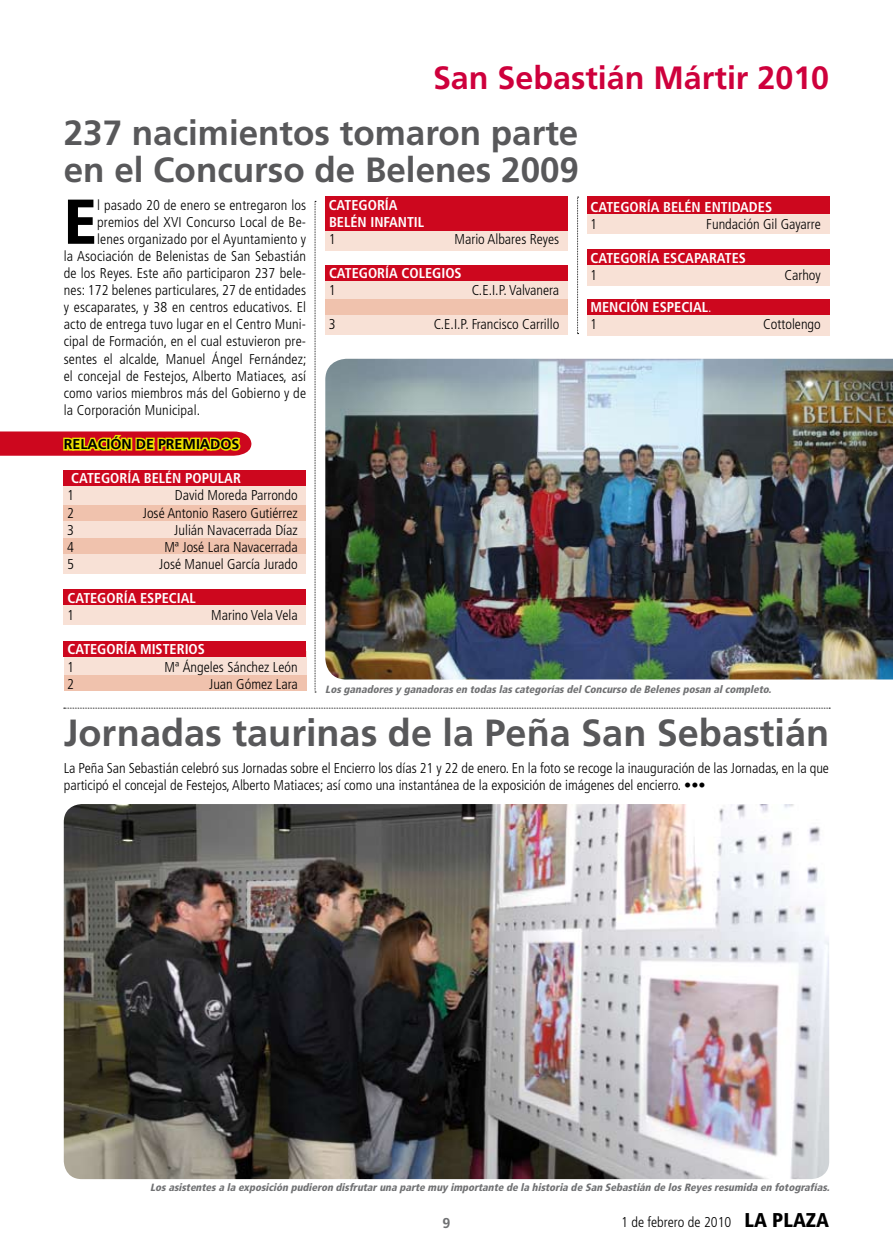
<style>
.page{position:relative;width:893px;height:1255px;background:#fff}
.page>*{position:absolute;margin:0;border:0;box-sizing:border-box;transform-origin:0 0}
.t1{font:900 condensed 63.3px "Frutiger";color:#000}
.t2{font:700 37.8px "Frutiger";color:#58585a}
.t3{font:700 34.95px/37.5px "Frutiger";color:#58585a}
.t4{font:700 32.25px "Frutiger";color:#ce003c}
.t5{font:300 condensed 14.25px/17.1px "Frutiger";color:#000}
.t6{font:700 condensed 14.25px/17.1px "Frutiger";color:#fff}
.t7{font:700 14.25px "Frutiger";color:#000}
.t8{font:700 14.25px "Frutiger";color:#707173}
.t9{font:italic 900 condensed 10.5px "Frutiger";color:#707173}
.s1{font-weight:300}
.s2{font-weight:300;color:#000}
.s3{font-weight:900;font-size:19.95px}
</style>
<div class="page">
<div style="left:325px;top:204px;width:243px;height:47px;background:#f8e1d6"></div>
<div style="left:325px;top:280px;width:243px;height:55px;background:#f8e1d6"></div>
<div style="left:587px;top:212px;width:242px;height:21px;background:#f8e1d6"></div>
<div style="left:587px;top:264px;width:242px;height:22px;background:#f8e1d6"></div>
<div style="left:587px;top:314px;width:242px;height:22px;background:#f8e1d6"></div>
<div style="left:64px;top:651px;width:242px;height:31px;background:#f8e1d6"></div>
<div style="left:64px;top:641px;width:242px;height:15px;background:#cd071e"></div>
<div style="left:64px;top:604px;width:242px;height:20px;background:#f8e1d6"></div>
<div style="left:64px;top:483px;width:242px;height:90px;background:#f8e1d6"></div>
<svg style="left:315px;top:201px;width:1px;height:491px"></svg>
<svg style="left:577px;top:197px;width:2px;height:137px"></svg>
<img style="left:325px;top:359px;width:568px;height:320px">
<div style="left:64px;top:470px;width:242px;height:15px;background:#cd071e"></div>
<div style="left:64px;top:589px;width:242px;height:15px;background:#cd071e"></div>
<div style="left:64px;top:505px;width:242px;height:15px;background:#f0c2ad"></div>
<div style="left:64px;top:538px;width:242px;height:15px;background:#f0c2ad"></div>
<img style="left:64px;top:804px;width:765px;height:375px">
<div style="left:64px;top:676px;width:242px;height:15px;background:#f0c2ad"></div>
<svg style="left:0;top:431px;width:251px;height:25px;background:#d8581d"></svg>
<div style="left:325px;top:196px;width:243px;height:35px;background:#cd071e"></div>
<div style="left:325px;top:265px;width:243px;height:15px;background:#cd071e"></div>
<div style="left:587px;top:196px;width:242px;height:17px;background:#cd071e"></div>
<div style="left:587px;top:250px;width:242px;height:15px;background:#cd071e"></div>
<div style="left:587px;top:300px;width:242px;height:15px;background:#cd071e"></div>
<div style="left:325px;top:300px;width:243px;height:15px;background:#f0c2ad"></div>
<svg style="left:64px;top:707px;width:766px;height:1px"></svg>
<h3 class="t4" style="left:433px;top:59px;width:398px">San Sebastián Mártir 2010</h3>
<h3 class="t3" style="left:64px;top:114px;width:517px">237 nacimientos tomaron parte en el Concurso de Belenes 2009</h3>
<h1 class="t1" style="left:64px;top:184px;width:34px">E</h1>
<p class="t5" style="left:97px;top:196px;width:210px">l pasado 20 de enero se entregaron los</p>
<p class="t5" style="left:97px;top:213px;width:210px">premios del XVI Concurso Local de Be-</p>
<p class="t5" style="left:97px;top:230px;width:210px">lenes organizado por el Ayuntamiento y</p>
<p class="t5" style="left:64px;top:247px;width:244px">la Asociación de Belenistas de San Sebastián</p>
<p class="t5" style="left:64px;top:265px;width:244px">de los Reyes. Este año participaron 237 bele-</p>
<p class="t5" style="left:64px;top:282px;width:244px">nes: 172 belenes particulares, 27 de entidades</p>
<p class="t5" style="left:64px;top:299px;width:244px">y escaparates, y 38 en centros educativos. El</p>
<p class="t5" style="left:64px;top:316px;width:244px">acto de entrega tuvo lugar en el Centro Muni-</p>
<p class="t5" style="left:64px;top:333px;width:244px">cipal de Formación, en el cual estuvieron pre-</p>
<p class="t5" style="left:64px;top:350px;width:244px">sentes el alcalde, Manuel Ángel Fernández;</p>
<p class="t5" style="left:64px;top:367px;width:244px">el concejal de Festejos, Alberto Matiaces, así</p>
<p class="t5" style="left:64px;top:384px;width:244px">como varios miembros más del Gobierno y de</p>
<p class="t5" style="left:64px;top:401px;width:138px">la Corporación Municipal.</p>
<p class="t7" style="left:64px;top:436px;width:18px">RELACIÓN</p>
<p class="t7" style="left:136px;top:436px;width:70px">DE PREMIADOS</p>
<p class="t6" style="left:71px;top:470px;width:171px">CATEGORÍA BELÉN POPULAR</p>
<p class="t5" style="left:67px;top:487px;width:8px">1</p>
<p class="t5" style="left:175px;top:487px;width:125px">David Moreda Parrondo</p>
<p class="t5" style="left:67px;top:504px;width:8px">2</p>
<p class="t5" style="left:143px;top:504px;width:156px">José Antonio Rasero Gutiérrez</p>
<p class="t5" style="left:67px;top:521px;width:8px">3</p>
<p class="t5" style="left:174px;top:521px;width:125px">Julián Navacerrada Díaz</p>
<p class="t5" style="left:67px;top:538px;width:8px">4</p>
<p class="t5" style="left:164px;top:538px;width:135px">Mª José Lara Navacerrada</p>
<p class="t5" style="left:67px;top:555px;width:8px">5</p>
<p class="t5" style="left:159px;top:555px;width:140px">José Manuel García Jurado</p>
<p class="t6" style="left:67px;top:589px;width:130px">CATEGORÍA ESPECIAL</p>
<p class="t5" style="left:67px;top:607px;width:8px">1</p>
<p class="t5" style="left:211px;top:607px;width:88px">Marino Vela Vela</p>
<p class="t6" style="left:67px;top:641px;width:139px">CATEGORÍA MISTERIOS</p>
<p class="t5" style="left:67px;top:658px;width:8px">1</p>
<p class="t5" style="left:165px;top:658px;width:135px">Mª Ángeles Sánchez León</p>
<p class="t5" style="left:67px;top:675px;width:8px">2</p>
<p class="t5" style="left:209px;top:675px;width:90px">Juan Gómez Lara</p>
<p class="t6" style="left:329px;top:196px;width:97px">CATEGORÍA<br>BELÉN INFANTIL</p>
<p class="t5" style="left:329px;top:230px;width:8px">1</p>
<p class="t5" style="left:455px;top:230px;width:106px">Mario Albares Reyes</p>
<p class="t6" style="left:329px;top:264px;width:134px">CATEGORÍA COLEGIOS</p>
<p class="t5" style="left:329px;top:282px;width:8px">1</p>
<p class="t5" style="left:472px;top:282px;width:89px">C.E.I.P. Valvanera</p>
<p class="t5" style="left:329px;top:316px;width:8px">3</p>
<p class="t5" style="left:434px;top:316px;width:127px">C.E.I.P. Francisco Carrillo</p>
<p class="t6" style="left:590px;top:198px;width:183px">CATEGORÍA BELÉN ENTIDADES</p>
<p class="t5" style="left:590px;top:215px;width:8px">1</p>
<p class="t5" style="left:706px;top:215px;width:116px">Fundación Gil Gayarre</p>
<p class="t6" style="left:590px;top:249px;width:157px">CATEGORÍA ESCAPARATES</p>
<p class="t5" style="left:590px;top:267px;width:8px">1</p>
<p class="t5" style="left:784px;top:267px;width:38px">Carhoy</p>
<p class="t6" style="left:590px;top:299px;width:123px">MENCIÓN ESPECIAL<span class="s1">.<br></span><span class="s2">1</span></p>
<p class="t5" style="left:763px;top:316px;width:59px">Cottolengo</p>
<p class="t9" style="left:325px;top:683px;width:450px">Losganadoresy ganadorasen todaslascategoríasdelConcurso de Belenesposan alcompleto.</p>
<h2 class="t2" style="left:64px;top:711px;width:767px">Jornadas taurinas de la Peña San Sebastián</h2>
<p class="t5" style="left:64px;top:759px;width:767px">La Peña San Sebastián celebró sus Jornadas sobre el Encierro los días 21 y 22 de enero. En la foto se recoge la inauguración de las Jornadas, en la que participó el concejal de Festejos, Alberto Matiaces; así como una instantánea de la exposición de imágenes del encierro. •••</p>
<p class="t9" style="left:150px;top:1181px;width:684px">Losasistentesa la exposición pudieron disfrutaruna parte muy importante de la historia de San Sebastián de losReyesresumida en fotografías.</p>
<p class="t8" style="left:442px;top:1214px;width:9px">9</p>
<p class="t5" style="left:621px;top:1213px;width:209px">1 de febrero de 2010 <span class="s3">LA PLAZA</span></p>
</div>
